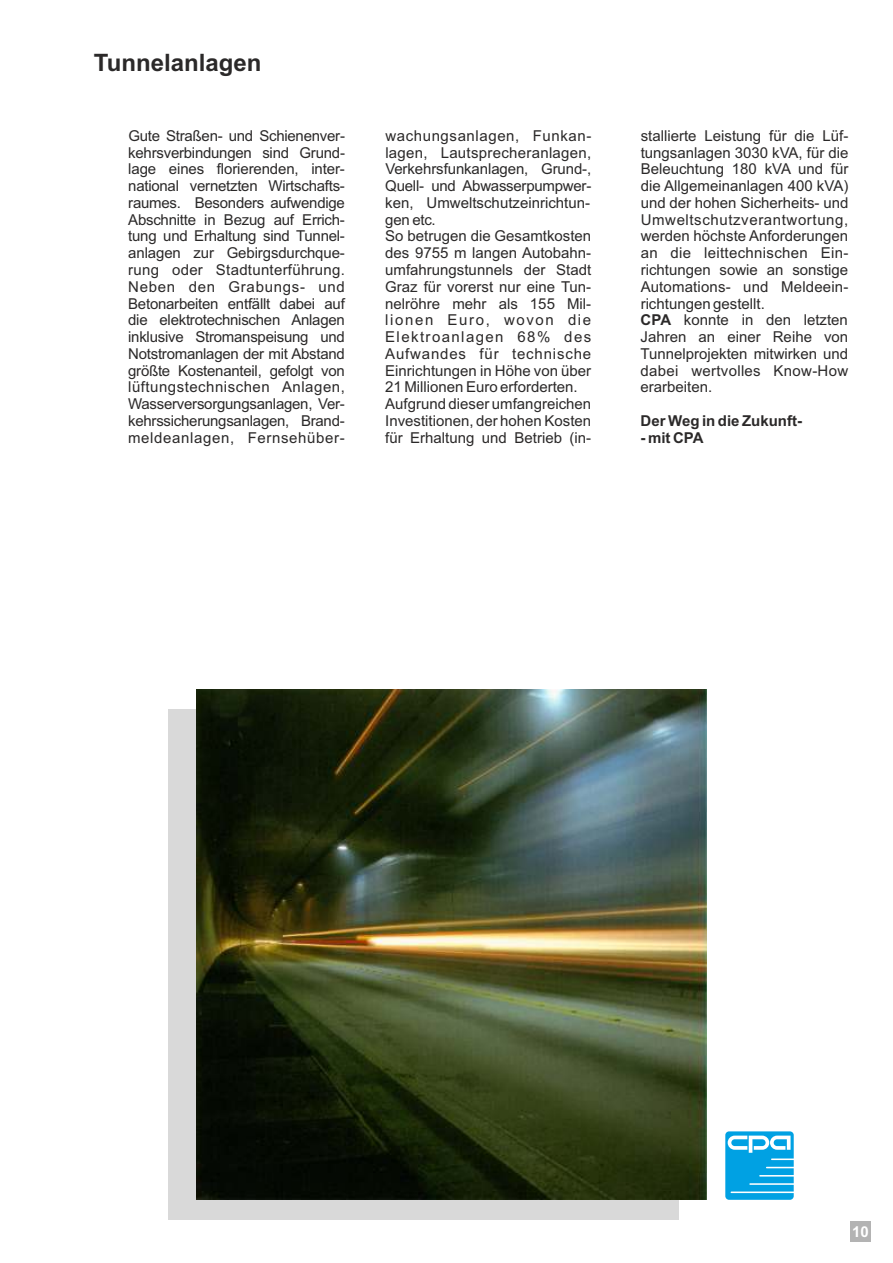
<style>
.page{position:relative;width:893px;height:1263px;background:#fff}
.page>*{position:absolute;margin:0;border:0;box-sizing:border-box;transform-origin:0 0}
.t1{font:700 24px "Arial";color:#2b2929}
.t2{font:15px "Arial";color:#2b2929}
.t3{font:15px "Arial";letter-spacing:.02em;color:#2b2929}
.t4{font:15px "Arial";letter-spacing:.04em;color:#2b2929}
.t5{font:15px "Arial";letter-spacing:.045em;color:#2b2929}
.t6{font:15px "Arial";letter-spacing:.035em;color:#2b2929}
.t7{font:700 15px "Arial";color:#2b2929}
.t8{font:15px "Arial";letter-spacing:.055em;color:#2b2929}
.t9{font:15px "Arial";letter-spacing:.095em;color:#2b2929}
.t10{font:15px "Arial";letter-spacing:.11em;color:#2b2929}
.t11{font:700 15px "Arial";color:#fff}
.s1{font-weight:700}
</style>
<div class="page">
<div style="left:169px;top:710px;width:510px;height:510px;background:#d9d9d9"></div>
<img style="left:196px;top:689px;width:510px;height:510px">
<div style="left:850px;top:1222px;width:21px;height:20px;background:#b3b3b3"></div>
<svg style="left:725px;top:1131px;width:69px;height:69px;background:#30b2e8"></svg>
<h1 class="t1" style="left:94px;top:54px;width:169px">Tunnelanlagen</h1>
<p class="t2" style="left:128px;top:130px;width:218px">Gute Straßen- und Schienenver-</p>
<p class="t4" style="left:385px;top:130px;width:207px">wachungsanlagen, Funkan-</p>
<p class="t2" style="left:641px;top:130px;width:209px">stallierte Leistung für die Lüf-</p>
<p class="t2" style="left:128px;top:147px;width:218px">kehrsverbindungen sind Grund-</p>
<p class="t3" style="left:385px;top:147px;width:207px">lagen, Lautsprecheranlagen,</p>
<p class="t2" style="left:641px;top:147px;width:209px">tungsanlagen 3030 kVA, für die</p>
<p class="t2" style="left:128px;top:164px;width:218px">lage eines florierenden, inter-</p>
<p class="t2" style="left:385px;top:164px;width:207px">Verkehrsfunkanlagen, Grund-,</p>
<p class="t2" style="left:641px;top:164px;width:209px">Beleuchtung 180 kVA und für</p>
<p class="t2" style="left:128px;top:180px;width:218px">national vernetzten Wirtschafts-</p>
<p class="t2" style="left:385px;top:180px;width:207px">Quell- und Abwasserpumpwer-</p>
<p class="t2" style="left:641px;top:180px;width:209px">die Allgemeinanlagen 400 kVA)</p>
<p class="t2" style="left:128px;top:197px;width:218px">raumes. Besonders aufwendige</p>
<p class="t2" style="left:385px;top:197px;width:206px">ken, Umweltschutzeinrichtun-</p>
<p class="t2" style="left:641px;top:197px;width:209px">und der hohen Sicherheits- und</p>
<p class="t2" style="left:128px;top:214px;width:218px">Abschnitte in Bezug auf Errich-</p>
<p class="t2" style="left:385px;top:214px;width:52px">gen etc.</p>
<p class="t4" style="left:641px;top:214px;width:209px">Umweltschutzverantwortung,</p>
<p class="t2" style="left:128px;top:231px;width:218px">tung und Erhaltung sind Tunnel-</p>
<p class="t2" style="left:385px;top:231px;width:207px">So betrugen die Gesamtkosten</p>
<p class="t2" style="left:641px;top:231px;width:209px">werden höchste Anforderungen</p>
<p class="t2" style="left:128px;top:247px;width:218px">anlagen zur Gebirgsdurchque-</p>
<p class="t2" style="left:385px;top:247px;width:207px">des 9755 m langen Autobahn-</p>
<p class="t3" style="left:641px;top:247px;width:209px">an die leittechnischen Ein-</p>
<p class="t3" style="left:128px;top:264px;width:218px">rung oder Stadtunterführung.</p>
<p class="t2" style="left:385px;top:264px;width:207px">umfahrungstunnels der Stadt</p>
<p class="t2" style="left:641px;top:264px;width:209px">richtungen sowie an sonstige</p>
<p class="t5" style="left:128px;top:281px;width:218px">Neben den Grabungs- und</p>
<p class="t2" style="left:385px;top:281px;width:207px">Graz für vorerst nur eine Tun-</p>
<p class="t2" style="left:641px;top:281px;width:209px">Automations- und Meldeein-</p>
<p class="t2" style="left:128px;top:298px;width:218px">Betonarbeiten entfällt dabei auf</p>
<p class="t2" style="left:385px;top:298px;width:207px">nelröhre mehr als 155 Mil-</p>
<p class="t2" style="left:641px;top:298px;width:126px">richtungen gestellt.</p>
<p class="t2" style="left:128px;top:314px;width:218px">die elektrotechnischen Anlagen</p>
<p class="t10" style="left:385px;top:314px;width:207px">lionen Euro, wovon die</p>
<p class="t2" style="left:641px;top:314px;width:209px"><span class="s1">CPA</span> konnte in den letzten</p>
<p class="t2" style="left:128px;top:331px;width:218px">inklusive Stromanspeisung und</p>
<p class="t9" style="left:385px;top:331px;width:207px">Elektroanlagen 68% des</p>
<p class="t2" style="left:641px;top:331px;width:209px">Jahren an einer Reihe von</p>
<p class="t2" style="left:128px;top:348px;width:218px">Notstromanlagen der mit Abstand</p>
<p class="t8" style="left:385px;top:348px;width:207px">Aufwandes für technische</p>
<p class="t2" style="left:641px;top:348px;width:209px">Tunnelprojekten mitwirken und</p>
<p class="t2" style="left:128px;top:365px;width:218px">größte Kostenanteil, gefolgt von</p>
<p class="t2" style="left:385px;top:365px;width:207px">Einrichtungen in Höhe von über</p>
<p class="t3" style="left:641px;top:365px;width:209px">dabei wertvolles Know-How</p>
<p class="t6" style="left:128px;top:381px;width:218px">lüftungstechnischen Anlagen,</p>
<p class="t2" style="left:385px;top:381px;width:194px">21 Millionen Euro erforderten.</p>
<p class="t2" style="left:641px;top:381px;width:73px">erarbeiten.</p>
<p class="t2" style="left:128px;top:398px;width:218px">Wasserversorgungsanlagen, Ver-</p>
<p class="t2" style="left:385px;top:398px;width:207px">Aufgrund dieser umfangreichen</p>
<p class="t2" style="left:128px;top:415px;width:218px">kehrssicherungsanlagen, Brand-</p>
<p class="t2" style="left:385px;top:415px;width:207px">Investitionen, der hohen Kosten</p>
<p class="t7" style="left:641px;top:415px;width:163px">Der Weg in die Zukunft-</p>
<p class="t5" style="left:128px;top:432px;width:218px">meldeanlagen, Fernsehüber-</p>
<p class="t2" style="left:385px;top:432px;width:207px">für Erhaltung und Betrieb (in-</p>
<p class="t7" style="left:641px;top:432px;width:65px">- mit CPA</p>
<p class="t11" style="left:852px;top:1226px;width:18px">10</p>
</div>
